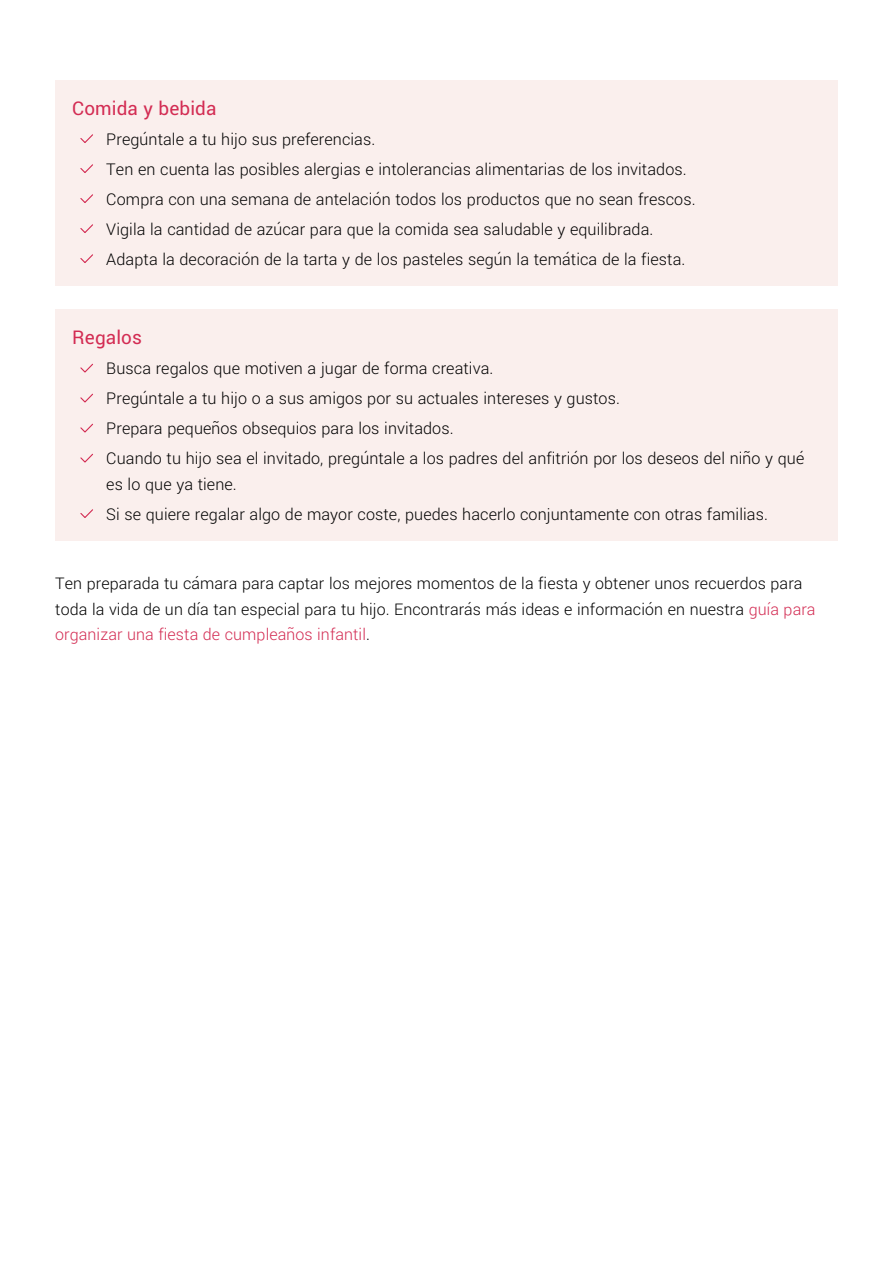
<style>
.page{position:relative;width:893px;height:1263px;background:#fff}
.page>*{position:absolute;margin:0;border:0;box-sizing:border-box;transform-origin:0 0}
.t1{font:21px "Yantramanav";letter-spacing:.005em;color:#d32c53}
.t2{font:300 18px/30px "Yantramanav";letter-spacing:.005em;color:#000}
.t3{font:300 17.85px/25.5px "Yantramanav";letter-spacing:.005em;color:#000}
.s1{color:#d32c53}
</style>
<div class="page">
<div style="left:55px;top:80px;width:783px;height:206px;background:#faefed"></div>
<svg style="left:80px;top:134px;width:13px;height:9px"></svg>
<svg style="left:80px;top:164px;width:13px;height:9px"></svg>
<svg style="left:80px;top:194px;width:13px;height:9px"></svg>
<svg style="left:80px;top:224px;width:13px;height:9px"></svg>
<svg style="left:80px;top:254px;width:13px;height:9px"></svg>
<div style="left:55px;top:309px;width:783px;height:231px;background:#faefed"></div>
<svg style="left:80px;top:363px;width:13px;height:10px"></svg>
<svg style="left:80px;top:393px;width:13px;height:10px"></svg>
<svg style="left:80px;top:509px;width:13px;height:9px"></svg>
<svg style="left:80px;top:423px;width:13px;height:10px"></svg>
<svg style="left:80px;top:453px;width:13px;height:10px"></svg>
<p class="t1" style="left:72px;top:95px;width:146px">Comida y bebida</p>
<p class="t2" style="left:106px;top:124px;width:591px">Pregúntale a tu hijo sus preferencias.<br>Ten en cuenta las posibles alergias e intolerancias alimentarias de los invitados.<br>Compra con una semana de antelación todos los productos que no sean frescos.<br>Vigila la cantidad de azúcar para que la comida sea saludable y equilibrada.<br>Adapta la decoración de la tarta y de los pasteles según la temática de la fiesta.</p>
<p class="t1" style="left:72px;top:324px;width:71px">Regalos</p>
<p class="t2" style="left:106px;top:353px;width:700px">Busca regalos que motiven a jugar de forma creativa.<br>Pregúntale a tu hijo o a sus amigos por su actuales intereses y gustos.<br>Prepara pequeños obsequios para los invitados.<br>Cuando tu hijo sea el invitado, pregúntale a los padres del anfitrión por los deseos del niño y qué</p>
<p class="t2" style="left:106px;top:469px;width:663px">es lo que ya tiene.<br>Si se quiere regalar algo de mayor coste, puedes hacerlo conjuntamente con otras familias.</p>
<p class="t3" style="left:55px;top:571px;width:762px">Ten preparada tu cámara para captar los mejores momentos de la fiesta y obtener unos recuerdos para toda la vida de un día tan especial para tu hijo. Encontrarás más ideas e información en nuestra <span class="s1">guía para organizar una fiesta de cumpleaños infantil</span>.</p>
</div>
